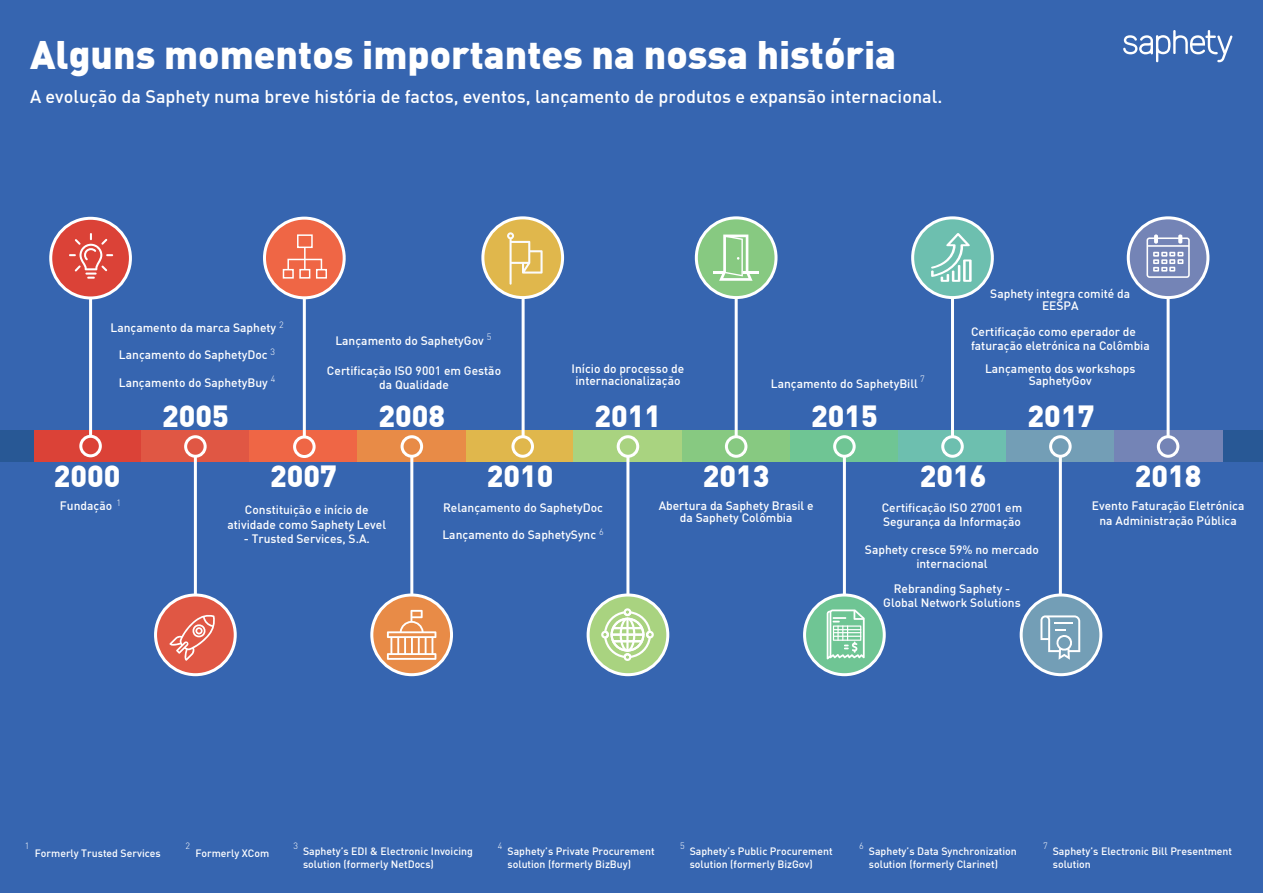
<style>
.page{position:relative;width:1263px;height:893px;background:#3665b0}
.page>*{position:absolute;margin:0;border:0;box-sizing:border-box;transform-origin:0 0}
.t1{font:39px "DIN Black";color:#fff}
.t2{font:30px "DIN Black";color:#fff}
.t3{font:18px "DIN Medium";color:#fff}
.t4{font:12px/14.4px "DIN Medium";color:#fff;text-align:center}
.t5{font:10.5px/12.6px "DIN Medium";color:#fff}
.t6{font:9px "DIN Light";color:#fff}
</style>
<div class="page">
<svg style="left:1123px;top:30px;width:109px;height:32px"></svg>
<div style="left:33px;top:431px;width:108px;height:31px;background:#db4237"></div>
<div style="left:0;top:431px;width:33px;height:31px;background:#285895"></div>
<div style="left:1222px;top:431px;width:41px;height:31px;background:#285895"></div>
<div style="left:141px;top:431px;width:108px;height:31px;background:#e05744"></div>
<div style="left:249px;top:431px;width:109px;height:31px;background:#ef6645"></div>
<div style="left:358px;top:431px;width:108px;height:31px;background:#e88b47"></div>
<div style="left:466px;top:431px;width:108px;height:31px;background:#e0b74c"></div>
<div style="left:574px;top:431px;width:108px;height:31px;background:#a9d380"></div>
<div style="left:682px;top:431px;width:108px;height:31px;background:#87c981"></div>
<div style="left:790px;top:431px;width:108px;height:31px;background:#6fc594"></div>
<div style="left:898px;top:431px;width:109px;height:31px;background:#6dbfaf"></div>
<div style="left:1006px;top:431px;width:109px;height:31px;background:#739eb6"></div>
<div style="left:1114px;top:431px;width:108px;height:31px;background:#7484b6"></div>
<hr style="left:89px;top:298px;width:3px;height:139px;background:#fff">
<hr style="left:522px;top:298px;width:3px;height:139px;background:#fff">
<hr style="left:735px;top:298px;width:3px;height:139px;background:#fff">
<hr style="left:951px;top:298px;width:3px;height:139px;background:#fff">
<hr style="left:1166px;top:298px;width:3px;height:139px;background:#fff">
<hr style="left:194px;top:455px;width:3px;height:140px;background:#fff">
<hr style="left:410px;top:455px;width:3px;height:140px;background:#fff">
<hr style="left:626px;top:455px;width:3px;height:140px;background:#fff">
<hr style="left:843px;top:455px;width:3px;height:140px;background:#fff">
<hr style="left:1059px;top:455px;width:3px;height:140px;background:#fff">
<div style="left:51px;top:218px;width:79px;height:80px;background:#db4237;border-radius:50%"></div>
<div style="left:49px;top:217px;width:83px;height:82px;border:3px solid #fff;border-radius:50%"></div>
<div style="left:156px;top:595px;width:79px;height:80px;background:#e05744;border-radius:50%"></div>
<div style="left:154px;top:593px;width:83px;height:83px;border:3px solid #fff;border-radius:50%"></div>
<div style="left:483px;top:218px;width:80px;height:80px;background:#e0b74c;border-radius:50%"></div>
<div style="left:481px;top:216px;width:83px;height:83px;border:3px solid #fff;border-radius:50%"></div>
<div style="left:696px;top:218px;width:80px;height:80px;background:#87c981;border-radius:50%"></div>
<div style="left:695px;top:216px;width:82px;height:83px;border:3px solid #fff;border-radius:50%"></div>
<svg style="left:911px;top:216px;width:83px;height:83px;background:#8bcbc0"></svg>
<div style="left:1128px;top:218px;width:80px;height:80px;background:#7484b6;border-radius:50%"></div>
<div style="left:1127px;top:216px;width:82px;height:83px;border:3px solid #fff;border-radius:50%"></div>
<div style="left:372px;top:595px;width:79px;height:80px;background:#e88b47;border-radius:50%"></div>
<div style="left:370px;top:593px;width:83px;height:83px;border:3px solid #fff;border-radius:50%"></div>
<svg style="left:588px;top:595px;width:80px;height:80px;background:#b3d88f"></svg>
<div style="left:587px;top:593px;width:82px;height:83px;border:3px solid #fff;border-radius:50%"></div>
<div style="left:804px;top:595px;width:80px;height:80px;background:#6fc594;border-radius:50%"></div>
<div style="left:803px;top:593px;width:83px;height:83px;border:3px solid #fff;border-radius:50%"></div>
<div style="left:1021px;top:595px;width:80px;height:80px;background:#739eb6;border-radius:50%"></div>
<div style="left:1020px;top:593px;width:82px;height:83px;border:3px solid #fff;border-radius:50%"></div>
<div style="left:79px;top:435px;width:23px;height:22px;border:3px solid #fff;border-radius:50%"></div>
<div style="left:184px;top:435px;width:23px;height:23px;border:3px solid #fff;border-radius:50%"></div>
<div style="left:401px;top:435px;width:22px;height:23px;border:3px solid #fff;border-radius:50%"></div>
<div style="left:511px;top:435px;width:23px;height:23px;border:3px solid #fff;border-radius:50%"></div>
<div style="left:617px;top:435px;width:22px;height:23px;border:3px solid #fff;border-radius:50%"></div>
<div style="left:725px;top:435px;width:22px;height:23px;border:3px solid #fff;border-radius:50%"></div>
<div style="left:833px;top:435px;width:23px;height:23px;border:3px solid #fff;border-radius:50%"></div>
<div style="left:1049px;top:435px;width:23px;height:23px;border:3px solid #fff;border-radius:50%"></div>
<div style="left:1157px;top:435px;width:22px;height:23px;border:3px solid #fff;border-radius:50%"></div>
<div style="left:941px;top:435px;width:23px;height:23px;border:3px solid #fff;border-radius:50%"></div>
<svg style="left:507px;top:232px;width:36px;height:53px"></svg>
<svg style="left:169px;top:614px;width:46px;height:47px"></svg>
<svg style="left:1040px;top:615px;width:40px;height:45px"></svg>
<svg style="left:69px;top:233px;width:44px;height:46px"></svg>
<svg style="left:601px;top:608px;width:53px;height:53px;background:#c7e2ad"></svg>
<hr style="left:743px;top:271px;width:15px;height:3px;background:#fff">
<svg style="left:713px;top:235px;width:39px;height:46px"></svg>
<svg style="left:931px;top:233px;width:41px;height:49px;background:#93cfc4"></svg>
<svg style="left:827px;top:609px;width:38px;height:50px"></svg>
<svg style="left:1146px;top:234px;width:44px;height:44px"></svg>
<svg style="left:387px;top:610px;width:49px;height:50px"></svg>
<hr style="left:303px;top:298px;width:3px;height:140px;background:#fff">
<div style="left:263px;top:217px;width:83px;height:82px;background:#ef6645;border:3px solid #fff;border-radius:50%"></div>
<div style="left:293px;top:435px;width:23px;height:23px;border:3px solid #fff;border-radius:50%"></div>
<div style="left:297px;top:234px;width:16px;height:14px;border:2px solid #fff"></div>
<div style="left:283px;top:269px;width:11px;height:10px;border:2px solid #fff"></div>
<div style="left:299px;top:269px;width:11px;height:10px;border:2px solid #fff"></div>
<div style="left:316px;top:269px;width:11px;height:10px;border:2px solid #fff"></div>
<div style="left:287px;top:259px;width:35px;height:11px;border:2px solid #fff"></div>
<hr style="left:304px;top:247px;width:2px;height:23px;background:#fff">
<h1 class="t1" style="left:30px;top:29px;width:868px">Alguns momentos importantes na nossa história</h1>
<h3 class="t3" style="left:30px;top:85px;width:914px">A evolução da Saphety numa breve história de factos, eventos, lançamento de produtos e expansão internacional.</h3>
<p class="t4" style="left:110px;top:320px;width:175px">Lançamento da marca Saphety <sup>2</sup></p>
<p class="t4" style="left:119px;top:347px;width:158px">Lançamento do SaphetyDoc <sup>3</sup></p>
<p class="t4" style="left:119px;top:375px;width:158px">Lançamento do SaphetyBuy <sup>4</sup></p>
<h2 class="t2" style="left:162px;top:396px;width:68px">2005</h2>
<p class="t4" style="left:335px;top:333px;width:157px">Lançamento do SaphetyGov <sup>5</sup></p>
<p class="t4" style="left:327px;top:363px;width:176px">Certificação ISO 9001 em Gestão da Qualidade</p>
<h2 class="t2" style="left:378px;top:396px;width:68px">2008</h2>
<p class="t4" style="left:571px;top:362px;width:114px;line-height:12px">Início do processo de internacionalização</p>
<h2 class="t2" style="left:595px;top:396px;width:68px">2011</h2>
<p class="t6" style="left:920px;top:374px;width:6px">7</p>
<p class="t4" style="left:771px;top:376px;width:149px">Lançamento do SaphetyBill</p>
<h2 class="t2" style="left:811px;top:396px;width:68px">2015</h2>
<p class="t4" style="left:990px;top:287px;width:141px;line-height:12px">Saphety integra comité da<br>EESPA</p>
<p class="t4" style="left:971px;top:324px;width:180px;text-align:left">Certificação como eperador de faturação eletrónica na Colômbia</p>
<p class="t4" style="left:985px;top:363px;width:152px;line-height:12px">Lançamento dos workshops<br>SaphetyGov</p>
<h2 class="t2" style="left:1028px;top:396px;width:68px">2017</h2>
<h2 class="t2" style="left:54px;top:456px;width:68px">2000</h2>
<p class="t4" style="left:60px;top:499px;width:63px">Fundação <sup>1</sup></p>
<h2 class="t2" style="left:270px;top:456px;width:68px">2007</h2>
<p class="t4" style="left:227px;top:502px;width:160px">Constituição e início de atividade como Saphety Level</p>
<p class="t4" style="left:244px;top:531px;width:128px">- Trusted Services, S.A.</p>
<h2 class="t2" style="left:487px;top:456px;width:68px">2010</h2>
<p class="t4" style="left:443px;top:500px;width:161px">Relançamento do SaphetyDoc</p>
<p class="t4" style="left:442px;top:527px;width:163px">Lançamento do SaphetySync <sup>6</sup></p>
<h2 class="t2" style="left:703px;top:456px;width:68px">2013</h2>
<p class="t4" style="left:659px;top:500px;width:156px;line-height:12px">Abertura da Saphety Brasil e da Saphety Colômbia</p>
<h2 class="t2" style="left:920px;top:456px;width:68px">2016</h2>
<p class="t4" style="left:882px;top:500px;width:142px;text-align:left">Certificação ISO 27001 em<br>Segurança da Informação</p>
<p class="t4" style="left:865px;top:542px;width:176px">Saphety cresce 59% no mercado internacional</p>
<p class="t4" style="left:883px;top:581px;width:139px">Rebranding Saphety -<br>Global Network Solutions</p>
<h2 class="t2" style="left:1135px;top:456px;width:68px">2018</h2>
<p class="t4" style="left:1092px;top:498px;width:154px">Evento Faturação Eletrónica na Administração Pública</p>
<p class="t6" style="left:25px;top:840px;width:6px">1</p>
<p class="t5" style="left:35px;top:846px;width:128px">Formerly Trusted Services</p>
<p class="t6" style="left:185px;top:840px;width:6px">2</p>
<p class="t6" style="left:293px;top:840px;width:6px">3</p>
<p class="t5" style="left:303px;top:845px;width:171px">Saphety’s EDI &amp; Electronic Invoicing solution (formerly NetDocs)</p>
<p class="t5" style="left:195px;top:846px;width:76px">Formerly XCom</p>
<p class="t6" style="left:498px;top:840px;width:6px">4</p>
<p class="t5" style="left:507px;top:845px;width:149px">Saphety’s Private Procurement solution (formerly BizBuy)</p>
<p class="t6" style="left:680px;top:840px;width:6px">5</p>
<p class="t5" style="left:690px;top:845px;width:144px">Saphety’s Public Procurement solution (formerly BizGov)</p>
<p class="t6" style="left:859px;top:840px;width:6px">6</p>
<p class="t5" style="left:869px;top:845px;width:150px">Saphety’s Data Synchronization solution (formerly Clarinet)</p>
<p class="t6" style="left:1043px;top:840px;width:6px">7</p>
<p class="t5" style="left:1053px;top:845px;width:181px">Saphety’s Electronic Bill Presentment solution</p>
</div>
